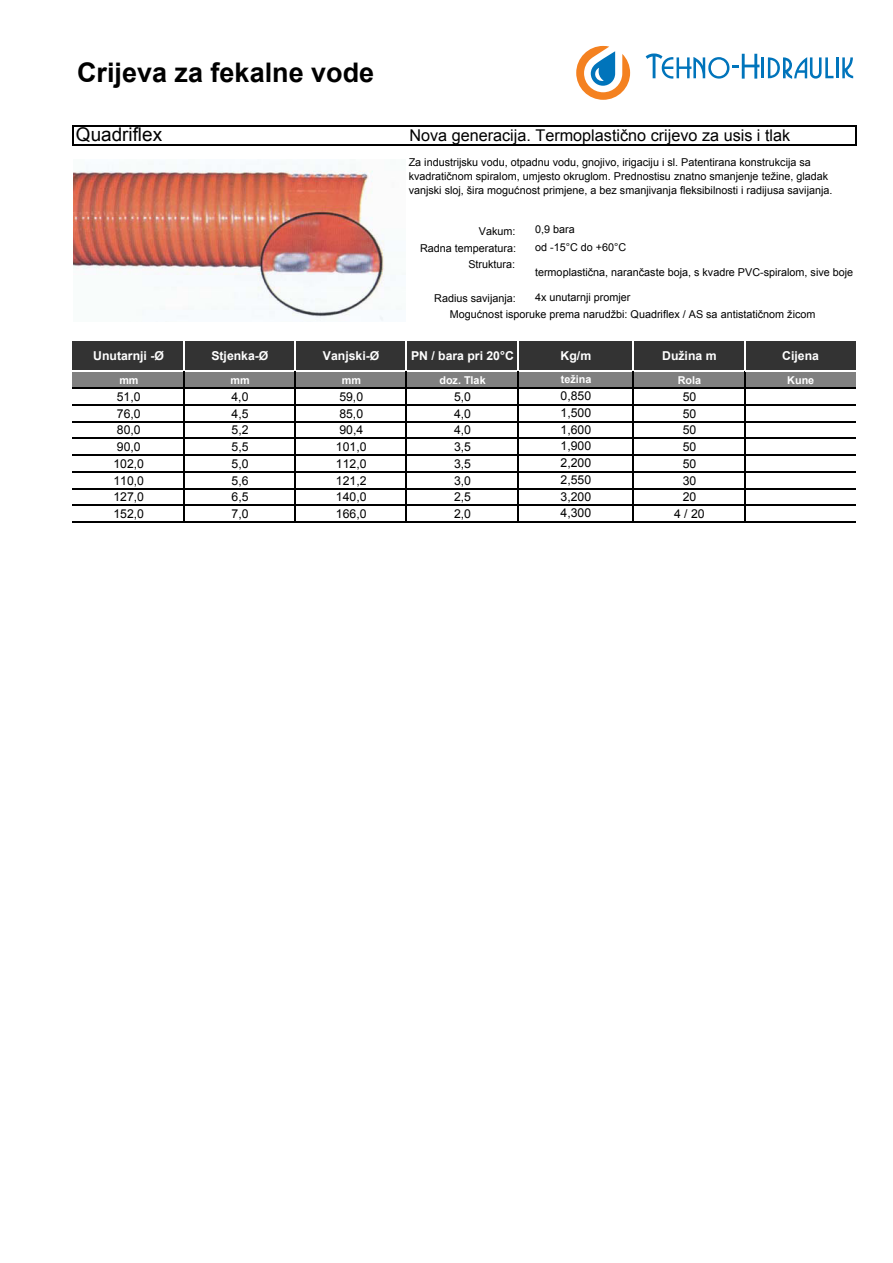
<style>
.page{position:relative;width:893px;height:1263px;background:#fff}
.page>*{position:absolute;margin:0;border:0;box-sizing:border-box;transform-origin:0 0}
.t1{font:700 27px "Arial";color:#000}
.t2{font:18.9px "Arial";color:#000}
.t3{font:16.2px "Arial";color:#000}
.t4{font:12.3px/16.8px "Arial";color:#000;text-align:justify}
.t5{font:700 12.3px "Arial";color:#fff}
.t6{font:10.8px/16.8px "Arial";color:#000;text-align:right}
.t7{font:700 10.8px "Arial";color:#fff}
</style>
<div class="page">
<div style="left:73px;top:341px;width:783px;height:31px;background:#333"></div>
<div style="left:73px;top:371px;width:783px;height:17px;background:#808080"></div>
<hr style="left:73px;top:371px;width:110px;height:1px;background:#fff">
<hr style="left:183px;top:341px;width:2px;height:30px;background:#fff">
<hr style="left:184px;top:371px;width:110px;height:1px;background:#fff">
<hr style="left:294px;top:341px;width:2px;height:30px;background:#fff">
<hr style="left:296px;top:371px;width:110px;height:1px;background:#fff">
<hr style="left:406px;top:341px;width:1px;height:30px;background:#fff">
<hr style="left:407px;top:371px;width:110px;height:1px;background:#fff">
<hr style="left:517px;top:341px;width:1px;height:30px;background:#fff">
<hr style="left:518px;top:371px;width:115px;height:1px;background:#fff">
<hr style="left:633px;top:341px;width:1px;height:30px;background:#fff">
<hr style="left:634px;top:371px;width:110px;height:1px;background:#fff">
<hr style="left:744px;top:341px;width:1px;height:30px;background:#fff">
<svg style="left:72px;top:125px;width:1px;height:21px"></svg>
<svg style="left:855px;top:126px;width:1px;height:19px"></svg>
<hr style="left:183px;top:371px;width:2px;height:152px;background:#000">
<hr style="left:294px;top:371px;width:2px;height:152px;background:#000">
<hr style="left:406px;top:371px;width:1px;height:152px;background:#000">
<hr style="left:517px;top:371px;width:1px;height:152px;background:#000">
<hr style="left:633px;top:371px;width:1px;height:152px;background:#000">
<hr style="left:744px;top:371px;width:1px;height:152px;background:#000">
<hr style="left:73px;top:125px;width:783px;height:1px;background:#000">
<hr style="left:73px;top:145px;width:783px;height:1px;background:#000">
<hr style="left:745px;top:371px;width:111px;height:1px;background:#fff">
<hr style="left:73px;top:388px;width:783px;height:1px;background:#000">
<hr style="left:73px;top:404px;width:783px;height:2px;background:#000">
<hr style="left:73px;top:421px;width:783px;height:1px;background:#000">
<hr style="left:73px;top:438px;width:783px;height:1px;background:#000">
<hr style="left:73px;top:455px;width:783px;height:1px;background:#000">
<hr style="left:73px;top:471px;width:783px;height:2px;background:#000">
<hr style="left:73px;top:488px;width:783px;height:1px;background:#000">
<hr style="left:73px;top:505px;width:783px;height:1px;background:#000">
<hr style="left:73px;top:522px;width:783px;height:1px;background:#000">
<img style="left:73px;top:170px;width:312px;height:151px">
<hr style="left:836px;top:57px;width:2px;height:21px;background:#0074bb">
<hr style="left:761px;top:57px;width:3px;height:21px;background:#0074bb">
<svg style="left:646px;top:54px;width:113px;height:25px"></svg>
<svg style="left:842px;top:57px;width:11px;height:21px"></svg>
<svg style="left:768px;top:57px;width:65px;height:22px"></svg>
<svg style="left:576px;top:46px;width:54px;height:54px"></svg>
<h1 class="t1" style="left:77px;top:54px;width:299px">Crijeva za fekalne vode</h1>
<h2 class="t2" style="left:76px;top:122px;width:88px">Quadriflex</h2>
<h3 class="t3" style="left:409px;top:124px;width:382px">Nova generacija. Termoplastično crijevo za usis i tlak</h3>
<p class="t6" style="left:409px;top:156px;width:425px;line-height:13.6px;text-align:left">Za industrijsku vodu, otpadnu vodu, gnojivo, irigaciju i sl. Patentirana konstrukcija sa kvadratičnom spiralom, umjesto okruglom. Prednostisu znatno smanjenje težine, gladak vanjski sloj, šira mogućnost primjene, a bez smanjivanja fleksibilnosti i radijusa savijanja.</p>
<p class="t6" style="left:535px;top:221px;width:41px">0,9 bara</p>
<p class="t6" style="left:420px;top:223px;width:98px">Vakum:<br>Radna temperatura:<br>Struktura:</p>
<p class="t6" style="left:434px;top:290px;width:83px">Radius savijanja:</p>
<p class="t6" style="left:535px;top:239px;width:93px">od -15°C do +60°C</p>
<p class="t6" style="left:535px;top:264px;width:320px">termoplastična, narančaste boja, s kvadre PVC-spiralom, sive boje</p>
<p class="t6" style="left:535px;top:289px;width:97px">4x unutarnji promjer</p>
<p class="t6" style="left:450px;top:306px;width:367px">Mogućnost isporuke prema narudžbi: Quadriflex / AS sa antistatičnom žicom</p>
<p class="t5" style="left:93px;top:348px;width:72px">Unutarnji -Ø</p>
<p class="t5" style="left:211px;top:348px;width:59px">Stjenka-Ø</p>
<p class="t5" style="left:323px;top:348px;width:58px">Vanjski-Ø</p>
<p class="t5" style="left:411px;top:348px;width:104px">PN / bara pri 20°C</p>
<p class="t5" style="left:561px;top:348px;width:32px">Kg/m</p>
<p class="t5" style="left:662px;top:348px;width:56px">Dužina m</p>
<p class="t5" style="left:782px;top:348px;width:38px">Cijena</p>
<p class="t7" style="left:561px;top:372px;width:32px">težina</p>
<p class="t4" style="left:561px;top:388px;width:32px">0,850<br>1,500</p>
<p class="t7" style="left:119px;top:373px;width:21px">mm</p>
<p class="t7" style="left:231px;top:373px;width:21px">mm</p>
<p class="t7" style="left:342px;top:373px;width:21px">mm</p>
<p class="t7" style="left:439px;top:373px;width:48px">doz. Tlak</p>
<p class="t7" style="left:678px;top:373px;width:25px">Rola</p>
<p class="t7" style="left:787px;top:373px;width:28px">Kune</p>
<p class="t4" style="left:117px;top:388px;width:25px">51,0</p>
<p class="t4" style="left:231px;top:388px;width:19px">4,0</p>
<p class="t4" style="left:339px;top:388px;width:25px">59,0</p>
<p class="t4" style="left:454px;top:388px;width:19px">5,0</p>
<p class="t4" style="left:683px;top:388px;width:15px">50</p>
<p class="t4" style="left:117px;top:405px;width:25px">76,0</p>
<p class="t4" style="left:231px;top:405px;width:19px">4,5</p>
<p class="t4" style="left:339px;top:405px;width:25px">85,0</p>
<p class="t4" style="left:454px;top:405px;width:19px">4,0</p>
<p class="t4" style="left:683px;top:405px;width:15px">50</p>
<p class="t4" style="left:117px;top:422px;width:25px">80,0</p>
<p class="t4" style="left:232px;top:422px;width:19px">5,2</p>
<p class="t4" style="left:339px;top:422px;width:25px">90,4</p>
<p class="t4" style="left:454px;top:422px;width:19px">4,0</p>
<p class="t4" style="left:683px;top:422px;width:15px">50</p>
<p class="t4" style="left:117px;top:439px;width:25px">90,0</p>
<p class="t4" style="left:232px;top:439px;width:19px">5,5</p>
<p class="t4" style="left:336px;top:439px;width:32px">101,0</p>
<p class="t4" style="left:454px;top:439px;width:19px">3,5</p>
<p class="t4" style="left:683px;top:439px;width:15px">50</p>
<p class="t4" style="left:113px;top:455px;width:32px">102,0</p>
<p class="t4" style="left:232px;top:455px;width:19px">5,0</p>
<p class="t4" style="left:336px;top:455px;width:32px">112,0</p>
<p class="t4" style="left:454px;top:455px;width:19px">3,5</p>
<p class="t4" style="left:683px;top:455px;width:15px">50</p>
<p class="t4" style="left:113px;top:472px;width:32px">110,0</p>
<p class="t4" style="left:232px;top:472px;width:19px">5,6</p>
<p class="t4" style="left:336px;top:472px;width:32px">121,2</p>
<p class="t4" style="left:454px;top:472px;width:19px">3,0</p>
<p class="t4" style="left:683px;top:472px;width:15px">30</p>
<p class="t4" style="left:113px;top:489px;width:32px">127,0</p>
<p class="t4" style="left:232px;top:489px;width:19px">6,5</p>
<p class="t4" style="left:336px;top:489px;width:32px">140,0</p>
<p class="t4" style="left:454px;top:489px;width:19px">2,5</p>
<p class="t4" style="left:683px;top:489px;width:15px">20</p>
<p class="t4" style="left:113px;top:506px;width:32px">152,0</p>
<p class="t4" style="left:232px;top:506px;width:19px">7,0</p>
<p class="t4" style="left:336px;top:506px;width:32px">166,0</p>
<p class="t4" style="left:454px;top:506px;width:19px">2,0</p>
<p class="t4" style="left:674px;top:506px;width:32px">4/20</p>
<p class="t4" style="left:561px;top:421px;width:32px">1,600</p>
<p class="t4" style="left:561px;top:438px;width:32px">1,900<br>2,200<br>2,550<br>3,200</p>
<p class="t4" style="left:561px;top:505px;width:32px">4,300</p>
</div>
